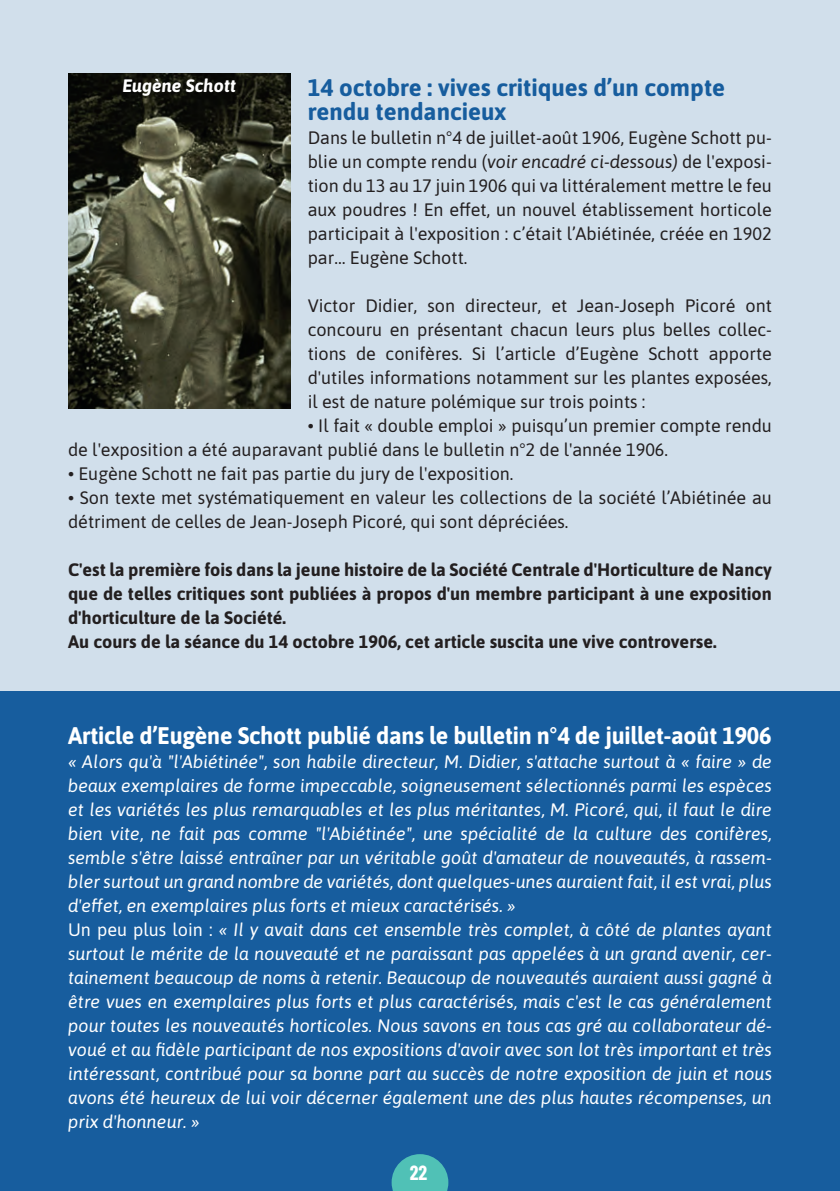
<style>
.page{position:relative;width:840px;height:1191px;background:#fff}
.page>*{position:absolute;margin:0;border:0;box-sizing:border-box;transform-origin:0 0}
.t1{font:700 24px "Asap";letter-spacing:-.01em;color:#fff}
.t2{font:700 24px/24px "Asap";color:#175d9e}
.t3{font:700 20px "Barlow Condensed";color:#fff}
.t4{font:italic 18px/24px "Asap";color:#fff}
.t5{font:18px/24px "Asap";color:#231f20;text-align:justify}
.t6{font:700 18px/24px "Asap";color:#231f20}
.t7{font:italic 700 18px "Asap";color:#fff}
.s1{font-style:italic}
.s2{font-style:normal}
</style>
<div class="page">
<div style="left:0;top:0;width:839px;height:1191px;background:#d1dfeb"></div>
<div style="left:0;top:692px;width:839px;height:499px;background:#175d9e"></div>
<img style="left:68px;top:74px;width:222px;height:335px">
<svg style="left:391px;top:1154px;width:57px;height:37px"></svg>
<h1 class="t2" style="left:307px;top:74px;width:419px">14 octobre : vives critiques d’un compte rendu tendancieux</h1>
<p class="t5" style="left:307px;top:125px;width:465px">Dans le bulletin n°4 de juillet-août 1906, Eugène Schott pu&shy;blie un compte rendu (<span class="s1">voir encadré ci-dessous)</span> de l'exposi&shy;tion du 13 au 17 juin 1906 qui va littéralement mettre le feu aux poudres ! En effet, un nouvel établissement horticole participait à l'exposition : c’était l’Abiétinée, créée en 1902 par… Eugène Schott.</p>
<p class="t5" style="left:307px;top:293px;width:465px">Victor Didier, son directeur, et Jean-Joseph Picoré ont concouru en présentant chacun leurs plus belles collec&shy;tions de conifères. Si l’article d’Eugène Schott apporte d'utiles informations notamment sur les plantes exposées, il est de nature polémique sur trois points :</p>
<p class="t5" style="left:68px;top:413px;width:704px;text-indent:239px">• Il fait « double emploi » puisqu’un premier compte rendu de l'exposition a été auparavant publié dans le bulletin n°2 de l'année 1906.</p>
<p class="t5" style="left:68px;top:461px;width:446px">• Eugène Schott ne fait pas partie du jury de l'exposition.</p>
<p class="t5" style="left:68px;top:485px;width:704px">• Son texte met systématiquement en valeur les collections de la société l’Abiétinée au détriment de celles de Jean-Joseph Picoré, qui sont dépréciées.</p>
<p class="t6" style="left:68px;top:557px;width:704px">C'est la première fois dans la jeune histoire de la Société Centrale d'Horticulture de Nancy que de telles critiques sont publiées à propos d'un membre participant à une exposition d'horticulture de la Société.<br>Au cours de la séance du 14 octobre 1906, cet article suscita une vive controverse.</p>
<p class="t7" style="left:122px;top:73px;width:115px">Eugène Schott</p>
<h1 class="t1" style="left:68px;top:719px;width:704px">Article d’Eugène Schott publié dans le bulletin n°4 de juillet-août 1906</h1>
<p class="t4" style="left:68px;top:749px;width:705px">« Alors qu'à "l'Abiétinée", son habile directeur, M. Didier, s'attache surtout à « faire » de beaux exemplaires de forme impeccable, soigneusement sélectionnés parmi les espèces et les variétés les plus remarquables et les plus méritantes, M. Picoré, qui, il faut le dire bien vite, ne fait pas comme "l'Abiétinée", une spécialité de la culture des conifères, semble s'être laissé entraîner par un véritable goût d'amateur de nouveautés, à rassem&shy;bler surtout un grand nombre de variétés, dont quelques-unes auraient fait, il est vrai, plus d'effet, en exemplaires plus forts et mieux caractérisés. »<br><span class="s2">Un peu plus loin :</span> « Il y avait dans cet ensemble très complet, à côté de plantes ayant surtout le mérite de la nouveauté et ne paraissant pas appelées à un grand avenir, cer&shy;tainement beaucoup de noms à retenir. Beaucoup de nouveautés auraient aussi gagné à être vues en exemplaires plus forts et plus caractérisés, mais c'est le cas généralement pour toutes les nouveautés horticoles. Nous savons en tous cas gré au collaborateur dé&shy;voué et au fidèle participant de nos expositions d'avoir avec son lot très important et très intéressant, contribué pour sa bonne part au succès de notre exposition de juin et nous avons été heureux de lui voir décerner également une des plus hautes récompenses, un prix d'honneur. »</p>
<p class="t3" style="left:409px;top:1158px;width:19px">22</p>
</div>
